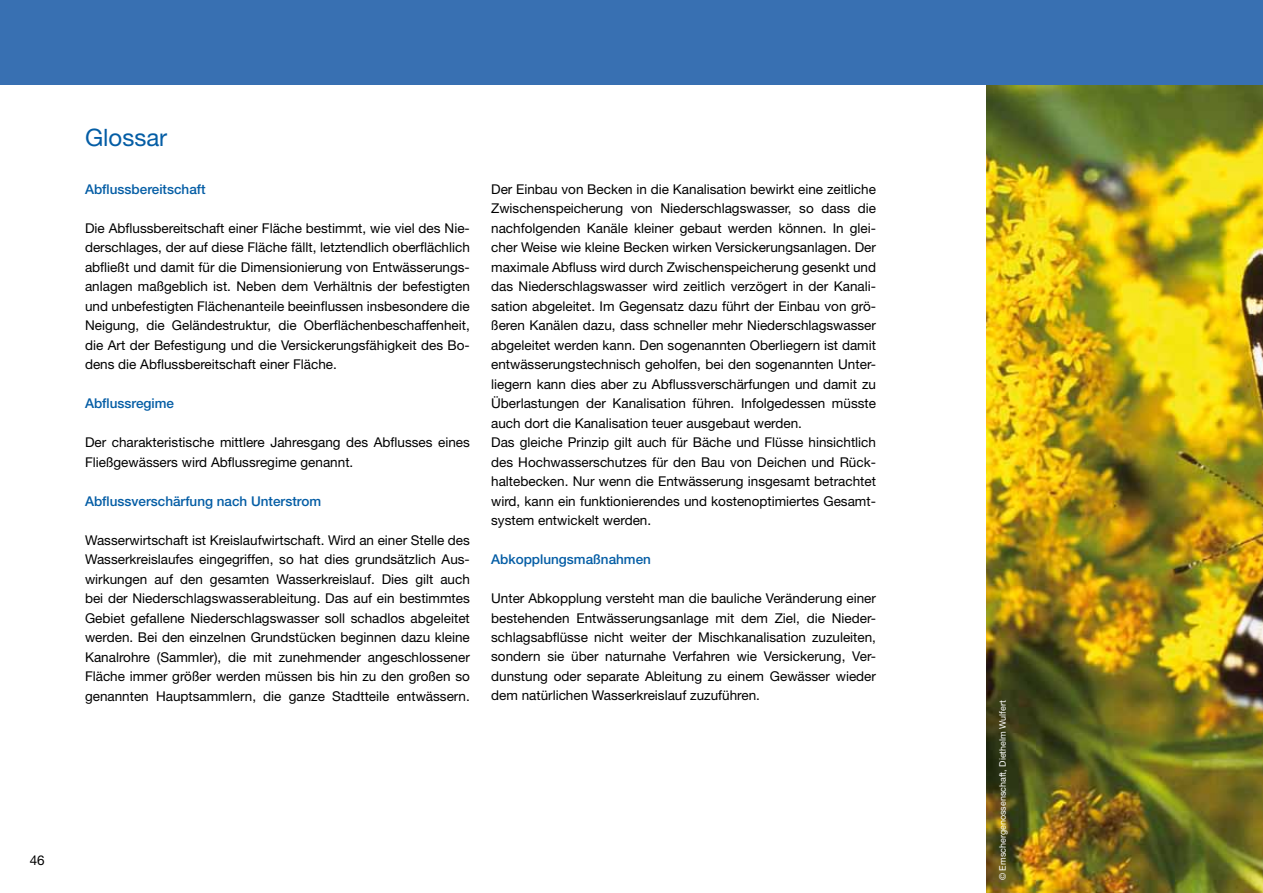
<style>
.page{position:relative;width:1263px;height:893px;background:#fff}
.page>*{position:absolute;margin:0;border:0;box-sizing:border-box;transform-origin:0 0}
.t1{font:24px "Helvetica Neue LT Std";color:#045da5}
.t2{font:13.5px/19.5px "Helvetica Neue LT Std";color:#000;text-align:justify}
.t3{font:500 13.5px "Helvetica Neue LT Std";color:#045da5}
.t4{font:9px "Helvetica Neue LT Std";color:#fff}
</style>
<div class="page">
<img style="left:986px;top:85px;width:277px;height:808px">
<div style="left:0;top:0;width:1263px;height:85px;background:#3870b2"></div>
<h1 class="t1" style="left:85px;top:123px;width:84px">Glossar</h1>
<p class="t3" style="left:85px;top:181px;width:122px">Abflussbereitschaft</p>
<p class="t2" style="left:85px;top:218px;width:386px">Die Abflussbereitschaft einer Fläche bestimmt, wie viel des Nie&shy;derschlages, der auf diese Fläche fällt, letztendlich oberflächlich abfließt und damit für die Dimensionierung von Entwässerungs&shy;anlagen maßgeblich ist. Neben dem Verhältnis der befestigten und unbefestigten Flächenanteile beeinflussen insbesondere die Neigung, die Geländestruktur, die Oberflächenbeschaffenheit, die Art der Befestigung und die Versickerungsfähigkeit des Bo&shy;dens die Abflussbereitschaft einer Fläche.</p>
<p class="t3" style="left:85px;top:395px;width:91px">Abflussregime</p>
<p class="t2" style="left:85px;top:432px;width:386px">Der charakteristische mittlere Jahresgang des Abflusses eines<br>Fließgewässers wird Abflussregime genannt.</p>
<p class="t3" style="left:85px;top:493px;width:238px">Abflussverschärfung nach Unterstrom</p>
<p class="t2" style="left:85px;top:530px;width:386px">Wasserwirtschaft ist Kreislaufwirtschaft. Wird an einer Stelle des Wasserkreislaufes eingegriffen, so hat dies grundsätzlich Aus&shy;wirkungen auf den gesamten Wasserkreislauf. Dies gilt auch bei der Niederschlagswasserableitung. Das auf ein bestimmtes Gebiet gefallene Niederschlagswasser soll schadlos abgeleitet werden. Bei den einzelnen Grundstücken beginnen dazu kleine Kanalrohre (Sammler), die mit zunehmender angeschlossener Fläche immer größer werden müssen bis hin zu den großen so genannten Hauptsammlern, die ganze Stadtteile entwässern.</p>
<p class="t2" style="left:491px;top:179px;width:386px;text-align:left">Der Einbau von Becken in die Kanalisation bewirkt eine zeitliche Zwischenspeicherung von Niederschlagswasser, so dass die nachfolgenden Kanäle kleiner gebaut werden können. I n glei&shy;cher Weise wie kleine Becken wirken Versickerungsanlagen. Der maximale Abfluss wird durch Zwischenspeicherung gesenkt und das Niederschlagswasser wird zeitlich verzögert in der Kanali&shy;sation abgeleitet. I m Gegensatz dazu führt der Einbau von grö&shy;ßeren Kanälen dazu, dass schneller mehr Niederschlagswasser abgeleitet werden kann. Den sogenannten Oberliegern ist damit entwässerungstechnisch geholfen, bei den sogenannten Unter&shy;liegern kann dies aber zu Abflussverschärfungen und damit zu Überlastungen der Kanalisation führen. I nfolgedessen müsste auch dort die Kanalisation teuer ausgebaut werden.<br>Das gleiche Prinzip gilt auch für Bäche und Flüsse hinsichtlich des Hochwasserschutzes für den Bau von Deichen und Rück&shy;haltebecken. Nur wenn die Entwässerung insgesamt betrachtet wird, kann ein funktionierendes und kostenoptimiertes Gesamt&shy;system entwickelt werden.</p>
<p class="t3" style="left:491px;top:551px;width:161px">Abkopplungsmaßnahmen</p>
<p class="t2" style="left:491px;top:588px;width:386px">Unter Abkopplung versteht man die bauliche Veränderung einer bestehenden Entwässerungsanlage mit dem Ziel, die Nieder&shy;schlagsabflüsse nicht weiter der M ischkanalisation zuzuleiten, sondern sie über naturnahe Verfahren wie Versickerung, Ver&shy;dunstung oder separate Ableitung zu einem Gewässer wieder dem natürlichen Wasserkreislauf zuzuführen.</p>
<p class="t2" style="left:30px;top:850px;width:17px">46</p>
<p class="t4" style="left:997px;top:880px;width:181px;rotate:-90deg">© Emschergenossenschaft, Diethelm Wulfert</p>
</div>
